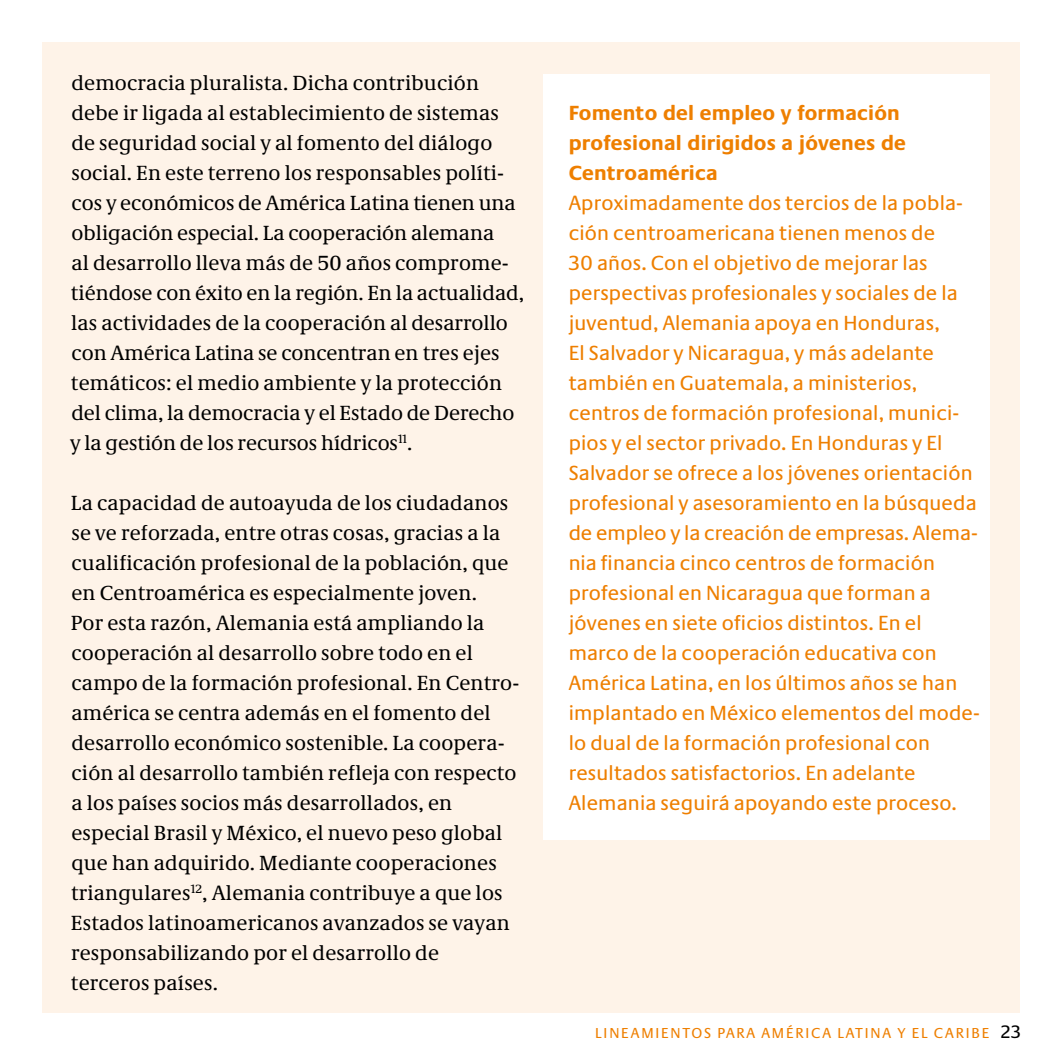
<style>
.page{position:relative;width:1063px;height:1063px;background:#fff}
.page>*{position:absolute;margin:0;border:0;box-sizing:border-box;transform-origin:0 0}
.t1{font:21.25px/30px "Neue Demos";letter-spacing:.01em;color:#000}
.t2{font:21.25px/30px "Neue Praxis";letter-spacing:.01em;color:#ee7f00}
.t3{font:700 21.25px/30px "Neue Praxis";letter-spacing:.01em;color:#ee7f00}
.t4{font:18.75px "Neue Praxis";color:#000}
.t5{font:15px "Neue Praxis";letter-spacing:.12em;color:#ee7f00}
</style>
<div class="page">
<div style="left:43px;top:43px;width:977px;height:970px;background:#fef3e8"></div>
<div style="left:543px;top:74px;width:446px;height:766px;background:#fff"></div>
<p class="t1" style="left:70px;top:68px;width:456px">democracia pluralista. Dicha contribución debe ir ligada al establecimiento de sistemas de seguridad social y al fomento del diálogo social. En este terreno los responsables políti&shy;cos y económicos de América Latina tienen una obligación especial. La cooperación alemana<br>al desarrollo lleva más de 50 años comprome&shy;tiéndose con éxito en la región. En la actualidad, las actividades de la cooperación al desarrollo con América Latina se concentran en tres ejes temáticos: el medio ambiente y la protección del clima, la democracia y el Estado de Derecho y la gestión de los recursos hídricos<sup>11</sup>.</p>
<p class="t1" style="left:71px;top:488px;width:450px">La capacidad de autoayuda de los ciudadanos se ve reforzada, entre otras cosas, gracias a la cualificación profesional de la población, que en Centroamérica es especialmente joven.<br>Por esta razón, Alemania está ampliando la cooperación al desarrollo sobre todo en el campo de la formación profesional. En Centro&shy;américa se centra además en el fomento del desarrollo económico sostenible. La coopera&shy;ción al desarrollo también refleja con respecto a los países socios más desarrollados, en especial Brasil y México, el nuevo peso global que han adquirido. Mediante cooperaciones triangulares<sup>12</sup>, Alemania contribuye a que los Estados latinoamericanos avanzados se vayan responsabilizando por el desarrollo de terceros países.</p>
<p class="t3" style="left:569px;top:98px;width:339px">Fomento del empleo y formación profesional dirigidos a jóvenes de<br>Centroamérica</p>
<p class="t2" style="left:569px;top:188px;width:412px">Aproximadamente dos tercios de la pobla&shy;ción centroamericana tienen menos de<br>30 años. Con el objetivo de mejorar las perspectivas profesionales y sociales de la juventud, Alemania apoya en Honduras,<br>El Salvador y Nicaragua, y más adelante también en Guatemala, a ministerios, centros de formación profesional, munici&shy;pios y el sector privado. En Honduras y El Salvador se ofrece a los jóvenes orientación profesional y asesoramiento en la búsqueda de empleo y la creación de empresas. Alema&shy;nia financia cinco centros de formación profesional en Nicaragua que forman a jóvenes en siete oficios distintos. En el marco de la cooperación educativa con América Latina, en los últimos años se han implantado en México elementos del mode&shy;lo dual de la formación profesional con resultados satisfactorios. En adelante Alemania seguirá apoyando este proceso.</p>
<p class="t5" style="left:595px;top:1024px;width:37px">Lineamie</p>
<p class="t5" style="left:671px;top:1024px;width:57px">ntos para</p>
<p class="t5" style="left:761px;top:1024px;width:44px">Am érica</p>
<p class="t5" style="left:837px;top:1024px;width:118px">Lati na y el Caribe</p>
<p class="t4" style="left:1001px;top:1020px;width:21px">23</p>
</div>
